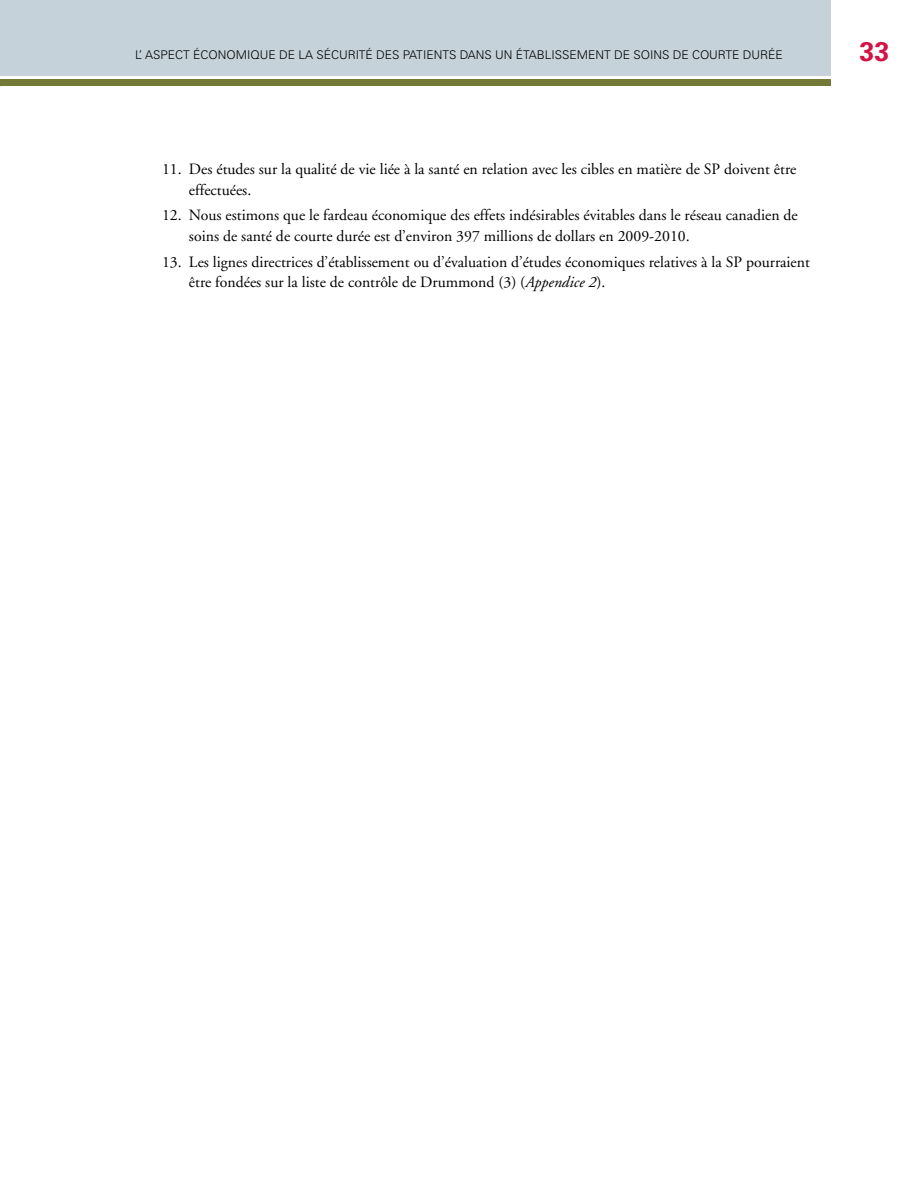
<style>
.page{position:relative;width:918px;height:1188px;background:#fff}
.page>*{position:absolute;margin:0;border:0;box-sizing:border-box;transform-origin:0 0}
.t1{font:700 27px "Univers";color:#d31245}
.t2{font:15.75px/21px "Adobe Garamond";color:#000}
.t3{font:300 12px "Univers";color:#000}
.s1{font-style:italic}
</style>
<div class="page">
<div style="left:0;top:0;width:831px;height:76px;background:#c5d2da"></div>
<div style="left:0;top:80px;width:831px;height:6px;background:#727a35"></div>
<p class="t3" style="left:135px;top:47px;width:649px">L’ ASPECT ÉCONOMIQUE DE LA SÉCURITÉ DES PATIENTS DANS UN ÉTABLISSEMENT DE SOINS DE COURTE DURÉE</p>
<h1 class="t1" style="left:859px;top:35px;width:32px">33</h1>
<p class="t2" style="left:189px;top:158px;width:609px;text-indent:-27px">11. Des études sur la qualité de vie liée à la santé en relation avec les cibles en matière de SP doivent être effectuées.</p>
<p class="t2" style="left:189px;top:205px;width:610px;text-indent:-27px">12. Nous estimons que le fardeau économique des effets indésirables évitables dans le réseau canadien de soins de santé de courte durée est d’environ 397 millions de dollars en 2009-2010.</p>
<p class="t2" style="left:189px;top:251px;width:622px;text-indent:-27px">13. Les lignes directrices d’établissement ou d’évaluation d’études économiques relatives à la SP pourraient être fondées sur la liste de contrôle de Drummond (3) (<span class="s1">Appendice 2</span>).</p>
</div>
